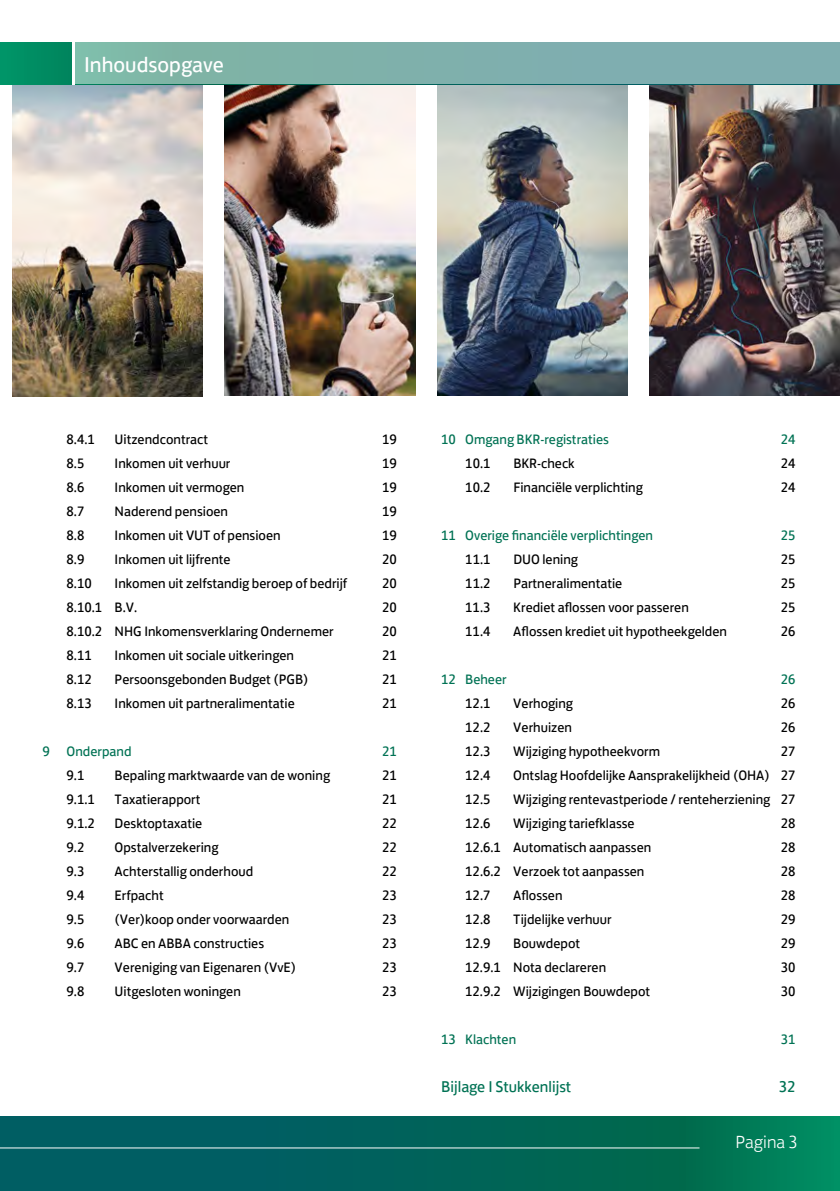
<style>
.page{position:relative;width:840px;height:1191px;background:#fff}
.page>*{position:absolute;margin:0;border:0;box-sizing:border-box;transform-origin:0 0}
.t1{font:22px "Lloyds Bank Jack";color:#fff}
.t2{font:300 18px "Lloyds Bank Jack";color:#fff}
.t3{font:16px "Lloyds Bank Jack";color:#007254}
.t4{font:14px "Lloyds Bank Jack";color:#000}
.t5{font:14px "Lloyds Bank Jack";color:#007254}
</style>
<div class="page">
<svg style="left:0;top:1116px;width:839px;height:75px;background:#01675b"></svg>
<hr style="left:0;top:1147px;width:699px;height:1px;background:#fff">
<img style="left:225px;top:84px;width:190px;height:312px">
<img style="left:437px;top:84px;width:190px;height:312px">
<img style="left:12px;top:84px;width:191px;height:312px">
<img style="left:649px;top:84px;width:190px;height:312px">
<div style="left:0;top:43px;width:839px;height:41px;background:#008d63"></div>
<div style="left:74px;top:43px;width:765px;height:41px;background:#7fb0ac"></div>
<hr style="left:73px;top:42px;width:2px;height:42px;background:#fff">
<h1 class="t1" style="left:84px;top:46px;width:141px">Inhoudsopgave</h1>
<p class="t4" style="left:67px;top:428px;width:30px">8.4.1</p>
<p class="t4" style="left:115px;top:428px;width:95px">Uitzendcontract</p>
<p class="t4" style="left:382px;top:428px;width:16px">19</p>
<p class="t4" style="left:67px;top:452px;width:19px">8.5</p>
<p class="t4" style="left:115px;top:452px;width:117px">Inkomen uit verhuur</p>
<p class="t4" style="left:382px;top:452px;width:16px">19</p>
<p class="t4" style="left:67px;top:476px;width:19px">8.6</p>
<p class="t4" style="left:115px;top:476px;width:131px">Inkomen uit vermogen</p>
<p class="t4" style="left:382px;top:476px;width:16px">19</p>
<p class="t4" style="left:67px;top:500px;width:19px">8.7</p>
<p class="t4" style="left:115px;top:500px;width:115px">Naderend pensioen</p>
<p class="t4" style="left:382px;top:500px;width:16px">19</p>
<p class="t4" style="left:67px;top:524px;width:19px">8.8</p>
<p class="t4" style="left:115px;top:524px;width:167px">Inkomen uit VUT of pensioen</p>
<p class="t4" style="left:382px;top:524px;width:16px">19</p>
<p class="t4" style="left:67px;top:548px;width:19px">8.9</p>
<p class="t4" style="left:115px;top:548px;width:117px">Inkomen uit lijfrente</p>
<p class="t4" style="left:382px;top:548px;width:16px">20</p>
<p class="t4" style="left:67px;top:572px;width:27px">8.10</p>
<p class="t4" style="left:115px;top:572px;width:234px">Inkomen uit zelfstandig beroep of bedrijf</p>
<p class="t4" style="left:382px;top:572px;width:16px">20</p>
<p class="t4" style="left:67px;top:596px;width:72px">8.10.1 B.V.</p>
<p class="t4" style="left:382px;top:596px;width:16px">20</p>
<p class="t4" style="left:67px;top:620px;width:268px">8.10.2 NHG Inkomensverklaring Ondernemer</p>
<p class="t4" style="left:382px;top:620px;width:16px">20</p>
<p class="t4" style="left:67px;top:644px;width:27px">8.11</p>
<p class="t4" style="left:115px;top:644px;width:181px">Inkomen uit sociale uitkeringen</p>
<p class="t4" style="left:382px;top:644px;width:16px">21</p>
<p class="t4" style="left:67px;top:668px;width:27px">8.12</p>
<p class="t4" style="left:115px;top:668px;width:195px">Persoonsgebonden Budget (PGB)</p>
<p class="t4" style="left:382px;top:668px;width:16px">21</p>
<p class="t4" style="left:67px;top:692px;width:27px">8.13</p>
<p class="t4" style="left:115px;top:692px;width:181px">Inkomen uit partneralimentatie</p>
<p class="t4" style="left:382px;top:692px;width:16px">21</p>
<p class="t5" style="left:43px;top:740px;width:90px">9 Onderpand</p>
<p class="t5" style="left:382px;top:740px;width:16px">21</p>
<p class="t4" style="left:67px;top:764px;width:19px">9.1</p>
<p class="t4" style="left:115px;top:764px;width:217px">Bepaling marktwaarde van de woning</p>
<p class="t4" style="left:382px;top:764px;width:16px">21</p>
<p class="t4" style="left:67px;top:788px;width:30px">9.1.1</p>
<p class="t4" style="left:115px;top:788px;width:87px">Taxatierapport</p>
<p class="t4" style="left:382px;top:788px;width:16px">21</p>
<p class="t4" style="left:67px;top:812px;width:30px">9.1.2</p>
<p class="t4" style="left:115px;top:812px;width:89px">Desktoptaxatie</p>
<p class="t4" style="left:382px;top:812px;width:16px">22</p>
<p class="t4" style="left:66px;top:836px;width:19px">9.2</p>
<p class="t4" style="left:114px;top:836px;width:105px">Opstalverzekering</p>
<p class="t4" style="left:382px;top:836px;width:16px">22</p>
<p class="t4" style="left:66px;top:860px;width:19px">9.3</p>
<p class="t4" style="left:114px;top:860px;width:140px">Achterstallig onderhoud</p>
<p class="t4" style="left:382px;top:860px;width:16px">22</p>
<p class="t4" style="left:66px;top:884px;width:19px">9.4</p>
<p class="t4" style="left:114px;top:884px;width:51px">Erfpacht</p>
<p class="t4" style="left:382px;top:884px;width:16px">23</p>
<p class="t4" style="left:66px;top:908px;width:19px">9.5</p>
<p class="t4" style="left:114px;top:908px;width:176px">(Ver)koop onder voorwaarden</p>
<p class="t4" style="left:382px;top:908px;width:16px">23</p>
<p class="t4" style="left:66px;top:932px;width:19px">9.6</p>
<p class="t4" style="left:114px;top:932px;width:151px">ABC en ABBA constructies</p>
<p class="t4" style="left:382px;top:932px;width:16px">23</p>
<p class="t4" style="left:66px;top:956px;width:19px">9.7</p>
<p class="t4" style="left:114px;top:956px;width:183px">Vereniging van Eigenaren (VvE)</p>
<p class="t4" style="left:382px;top:956px;width:16px">23</p>
<p class="t4" style="left:66px;top:980px;width:19px">9.8</p>
<p class="t4" style="left:114px;top:980px;width:128px">Uitgesloten woningen</p>
<p class="t4" style="left:382px;top:980px;width:16px">23</p>
<p class="t5" style="left:441px;top:428px;width:169px">10 Omgang BKR-registraties</p>
<p class="t5" style="left:780px;top:428px;width:16px">24</p>
<p class="t4" style="left:465px;top:452px;width:27px">10.1</p>
<p class="t4" style="left:513px;top:452px;width:63px">BKR-check</p>
<p class="t4" style="left:780px;top:452px;width:16px">24</p>
<p class="t4" style="left:465px;top:476px;width:27px">10.2</p>
<p class="t4" style="left:513px;top:476px;width:131px">Financiële verplichting</p>
<p class="t4" style="left:780px;top:476px;width:16px">24</p>
<p class="t5" style="left:441px;top:524px;width:213px">11 Overige financiële verplichtingen</p>
<p class="t5" style="left:780px;top:524px;width:16px">25</p>
<p class="t4" style="left:465px;top:548px;width:27px">11.1</p>
<p class="t4" style="left:513px;top:548px;width:66px">DUO lening</p>
<p class="t4" style="left:780px;top:548px;width:16px">25</p>
<p class="t4" style="left:465px;top:572px;width:27px">11.2</p>
<p class="t4" style="left:513px;top:572px;width:110px">Partneralimentatie</p>
<p class="t4" style="left:780px;top:572px;width:16px">25</p>
<p class="t4" style="left:465px;top:596px;width:27px">11.3</p>
<p class="t4" style="left:513px;top:596px;width:177px">Krediet aflossen voor passeren</p>
<p class="t4" style="left:780px;top:596px;width:16px">25</p>
<p class="t4" style="left:465px;top:620px;width:27px">11.4</p>
<p class="t4" style="left:513px;top:620px;width:215px">Aflossen krediet uit hypotheekgelden</p>
<p class="t4" style="left:780px;top:620px;width:16px">26</p>
<p class="t5" style="left:441px;top:668px;width:67px">12 Beheer</p>
<p class="t5" style="left:780px;top:668px;width:16px">26</p>
<p class="t4" style="left:465px;top:692px;width:27px">12.1</p>
<p class="t4" style="left:513px;top:692px;width:61px">Verhoging</p>
<p class="t4" style="left:780px;top:692px;width:16px">26</p>
<p class="t4" style="left:465px;top:716px;width:27px">12.2</p>
<p class="t4" style="left:513px;top:716px;width:60px">Verhuizen</p>
<p class="t4" style="left:780px;top:716px;width:16px">26</p>
<p class="t4" style="left:465px;top:740px;width:27px">12.3</p>
<p class="t4" style="left:513px;top:740px;width:148px">Wijziging hypotheekvorm</p>
<p class="t4" style="left:780px;top:740px;width:16px">27</p>
<p class="t4" style="left:465px;top:764px;width:27px">12.4</p>
<p class="t4" style="left:513px;top:764px;width:284px">Ontslag Hoofdelijke Aansprakelijkheid (OHA) 27</p>
<p class="t4" style="left:465px;top:788px;width:27px">12.5</p>
<p class="t4" style="left:513px;top:788px;width:284px">Wijziging rentevastperiode / renteherziening 27</p>
<p class="t4" style="left:465px;top:812px;width:27px">12.6</p>
<p class="t4" style="left:513px;top:812px;width:123px">Wijziging tariefklasse</p>
<p class="t4" style="left:780px;top:812px;width:16px">28</p>
<p class="t4" style="left:465px;top:836px;width:187px">12.6.1 Automatisch aanpassen</p>
<p class="t4" style="left:780px;top:836px;width:16px">28</p>
<p class="t4" style="left:465px;top:860px;width:180px">12.6.2 Verzoek tot aanpassen</p>
<p class="t4" style="left:780px;top:860px;width:16px">28</p>
<p class="t4" style="left:465px;top:884px;width:27px">12.7</p>
<p class="t4" style="left:513px;top:884px;width:51px">Aflossen</p>
<p class="t4" style="left:780px;top:884px;width:16px">28</p>
<p class="t4" style="left:465px;top:908px;width:27px">12.8</p>
<p class="t4" style="left:513px;top:908px;width:100px">Tijdelijke verhuur</p>
<p class="t4" style="left:780px;top:908px;width:16px">29</p>
<p class="t4" style="left:465px;top:932px;width:27px">12.9</p>
<p class="t4" style="left:513px;top:932px;width:68px">Bouwdepot</p>
<p class="t4" style="left:780px;top:932px;width:16px">29</p>
<p class="t4" style="left:465px;top:956px;width:142px">12.9.1 Nota declareren</p>
<p class="t4" style="left:780px;top:956px;width:16px">30</p>
<p class="t4" style="left:465px;top:980px;width:186px">12.9.2 Wijzigingen Bouwdepot</p>
<p class="t4" style="left:780px;top:980px;width:16px">30</p>
<p class="t5" style="left:441px;top:1028px;width:76px">13 Klachten</p>
<p class="t5" style="left:780px;top:1028px;width:16px">31</p>
<p class="t3" style="left:441px;top:1074px;width:131px">Bijlage I Stukkenlijst</p>
<p class="t3" style="left:778px;top:1074px;width:18px">32</p>
<p class="t2" style="left:735px;top:1127px;width:63px">Pagina 3</p>
</div>
